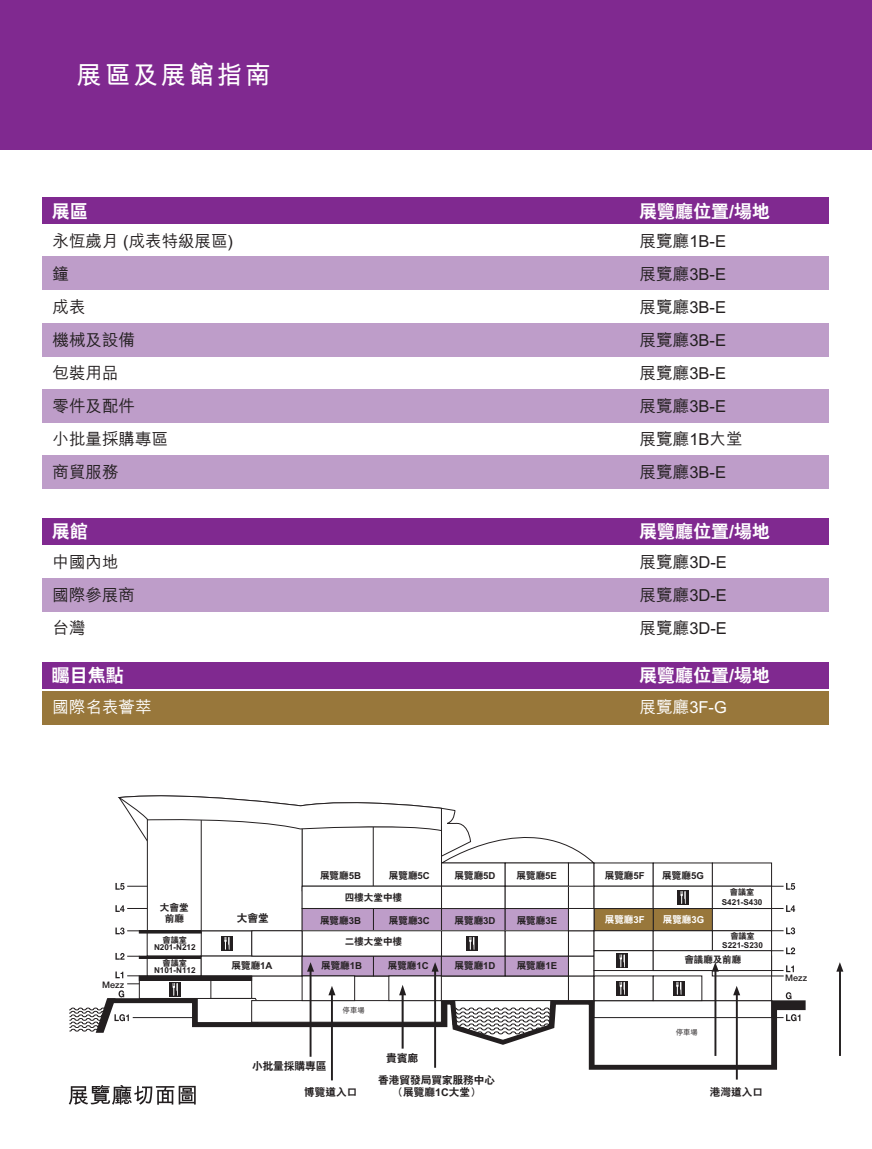
<style>
.page{position:relative;width:872px;height:1149px;background:#fff}
.page>*{position:absolute;margin:0;border:0;box-sizing:border-box;transform-origin:0 0}
.t1{font:700 25.5px "M Hei";letter-spacing:.1em;color:#fff}
.t2{font:800 18px "C Hei 2";color:#fff}
.t3{font:500 16.5px "M Hei";color:#231f20}
.t4{font:500 16.5px "M Hei";color:#fff}
.t5{font:800 10.65px/21.5px "C Hei 2";color:#231f20}
.t6{font:800 9.6px/11.6px "C Hei 2";color:#231f20;text-align:center}
.t7{font:800 9.6px "C Hei 2";color:#fff}
.t8{font:800 9.45px "C Hei 2";color:#231f20}
.t9{font:500 9px "Helvetica Neue";color:#231f20}
.t10{font:800 8.1px/9.8px "C Hei 2";color:#231f20;text-align:center}
.t11{font:500 7.5px "M Hei";color:#231f20}
</style>
<div class="page">
<div style="left:43px;top:578px;width:786px;height:33px;background:#be9dc9"></div>
<div style="left:43px;top:691px;width:786px;height:33px;background:#98773b"></div>
<svg style="left:309px;top:1000px;width:496px;height:69px"></svg>
<svg style="left:69px;top:1085px;width:127px;height:19px"></svg>
<hr style="left:736px;top:990px;width:2px;height:89px;background:#231f20">
<hr style="left:331px;top:990px;width:2px;height:90px;background:#231f20">
<hr style="left:714px;top:966px;width:2px;height:89px;background:#231f20">
<hr style="left:309px;top:966px;width:2px;height:90px;background:#231f20">
<hr style="left:839px;top:966px;width:2px;height:89px;background:#231f20">
<hr style="left:434px;top:966px;width:2px;height:101px;background:#231f20">
<svg style="left:836px;top:962px;width:7px;height:9px"></svg>
<div style="left:43px;top:197px;width:786px;height:27px;background:#802990"></div>
<div style="left:43px;top:257px;width:786px;height:33px;background:#be9dc9"></div>
<div style="left:43px;top:323px;width:786px;height:34px;background:#be9dc9"></div>
<div style="left:43px;top:389px;width:786px;height:34px;background:#be9dc9"></div>
<div style="left:43px;top:455px;width:786px;height:33px;background:#be9dc9"></div>
<div style="left:43px;top:518px;width:786px;height:26px;background:#802990"></div>
<div style="left:43px;top:662px;width:786px;height:26px;background:#802990"></div>
<div style="left:0;top:0;width:872px;height:150px;background:#802990"></div>
<hr style="left:401px;top:988px;width:2px;height:60px;background:#231f20">
<svg style="left:69px;top:795px;width:731px;height:246px"></svg>
<h1 class="t1" style="left:77px;top:61px;width:195px">展區及展館指南</h1>
<p class="t2" style="left:52px;top:202px;width:37px">展區</p>
<p class="t2" style="left:639px;top:202px;width:133px">展覽廳位置/場地</p>
<p class="t3" style="left:53px;top:232px;width:182px">永恆歲月 (成表特級展區)</p>
<p class="t3" style="left:640px;top:232px;width:88px">展覽廳1B-E</p>
<p class="t3" style="left:53px;top:265px;width:18px">鐘</p>
<p class="t3" style="left:640px;top:265px;width:88px">展覽廳3B-E</p>
<p class="t3" style="left:53px;top:298px;width:34px">成表</p>
<p class="t3" style="left:640px;top:298px;width:88px">展覽廳3B-E</p>
<p class="t3" style="left:53px;top:331px;width:84px">機械及設備</p>
<p class="t3" style="left:640px;top:331px;width:88px">展覽廳3B-E</p>
<p class="t3" style="left:53px;top:364px;width:68px">包裝用品</p>
<p class="t3" style="left:640px;top:364px;width:88px">展覽廳3B-E</p>
<p class="t3" style="left:53px;top:397px;width:84px">零件及配件</p>
<p class="t3" style="left:640px;top:397px;width:88px">展覽廳3B-E</p>
<p class="t3" style="left:53px;top:430px;width:117px">小批量採購專區</p>
<p class="t3" style="left:640px;top:430px;width:104px">展覽廳1B大堂</p>
<p class="t3" style="left:53px;top:463px;width:68px">商貿服務</p>
<p class="t3" style="left:640px;top:463px;width:88px">展覽廳3B-E</p>
<p class="t2" style="left:52px;top:522px;width:37px">展館</p>
<p class="t2" style="left:639px;top:522px;width:133px">展覽廳位置/場地</p>
<p class="t3" style="left:53px;top:553px;width:68px">中國內地</p>
<p class="t3" style="left:640px;top:553px;width:89px">展覽廳3D-E</p>
<p class="t3" style="left:53px;top:586px;width:84px">國際參展商</p>
<p class="t3" style="left:640px;top:586px;width:89px">展覽廳3D-E</p>
<p class="t3" style="left:53px;top:619px;width:34px">台灣</p>
<p class="t3" style="left:640px;top:619px;width:89px">展覽廳3D-E</p>
<p class="t2" style="left:52px;top:666px;width:73px">矚目焦點</p>
<p class="t2" style="left:639px;top:666px;width:133px">展覽廳位置/場地</p>
<p class="t4" style="left:53px;top:698px;width:101px">國際名表薈萃</p>
<p class="t4" style="left:640px;top:698px;width:89px">展覽廳3F-G</p>
<p class="t9" style="left:102px;top:978px;width:24px">Mezz</p>
<p class="t6" style="left:160px;top:902px;width:30px">大會堂前廳</p>
<p class="t10" style="left:154px;top:936px;width:43px;line-height:7.5px">會議室<br>N201-N212</p>
<p class="t10" style="left:154px;top:959px;width:43px;line-height:7.5px">會議室<br>N101-N112</p>
<p class="t6" style="left:320px;top:870px;width:42px">展覽廳5B</p>
<p class="t6" style="left:389px;top:870px;width:42px">展覽廳5C</p>
<p class="t6" style="left:454px;top:870px;width:42px">展覽廳5D</p>
<p class="t6" style="left:516px;top:870px;width:42px">展覽廳5E</p>
<p class="t6" style="left:605px;top:870px;width:41px">展覽廳5F</p>
<p class="t6" style="left:662px;top:870px;width:43px">展覽廳5G</p>
<p class="t5" style="left:237px;top:907px;width:33px">大會堂</p>
<p class="t6" style="left:345px;top:891px;width:59px">四樓大堂中樓</p>
<p class="t6" style="left:345px;top:936px;width:59px">二樓大堂中樓</p>
<p class="t6" style="left:320px;top:914px;width:42px">展覽廳3B</p>
<p class="t6" style="left:389px;top:914px;width:42px">展覽廳3C</p>
<p class="t6" style="left:454px;top:914px;width:42px">展覽廳3D</p>
<p class="t6" style="left:516px;top:914px;width:42px">展覽廳3E</p>
<p class="t6" style="left:231px;top:959px;width:42px">展覽廳1A</p>
<p class="t6" style="left:321px;top:959px;width:42px">展覽廳1B</p>
<p class="t6" style="left:388px;top:959px;width:42px">展覽廳1C</p>
<p class="t6" style="left:454px;top:959px;width:42px">展覽廳1D</p>
<p class="t11" style="left:342px;top:1005px;width:24px">停車場</p>
<p class="t5" style="left:252px;top:1056px;width:76px">小批量採購專區</p>
<p class="t5" style="left:304px;top:1082px;width:55px">博覽道入口</p>
<p class="t5" style="left:378px;top:1047px;width:119px;text-indent:8px">貴賓廊<br>香港貿發局買家服務中心</p>
<p class="t5" style="left:393px;top:1082px;width:90px">（展覽廳1C大堂）</p>
<p class="t6" style="left:516px;top:959px;width:42px">展覽廳1E</p>
<p class="t7" style="left:605px;top:914px;width:41px">展覽廳3F</p>
<p class="t7" style="left:663px;top:914px;width:43px">展覽廳3G</p>
<p class="t10" style="left:722px;top:887px;width:42px">會議室<br>S421-S430</p>
<p class="t10" style="left:722px;top:931px;width:42px">會議室<br>S221-S230</p>
<p class="t8" style="left:684px;top:954px;width:58px">會議廳及前廳</p>
<p class="t11" style="left:675px;top:1027px;width:24px">停車場</p>
<p class="t5" style="left:710px;top:1081px;width:55px">港灣道入口</p>
<p class="t9" style="left:785px;top:972px;width:24px">Mezz</p>
</div>
